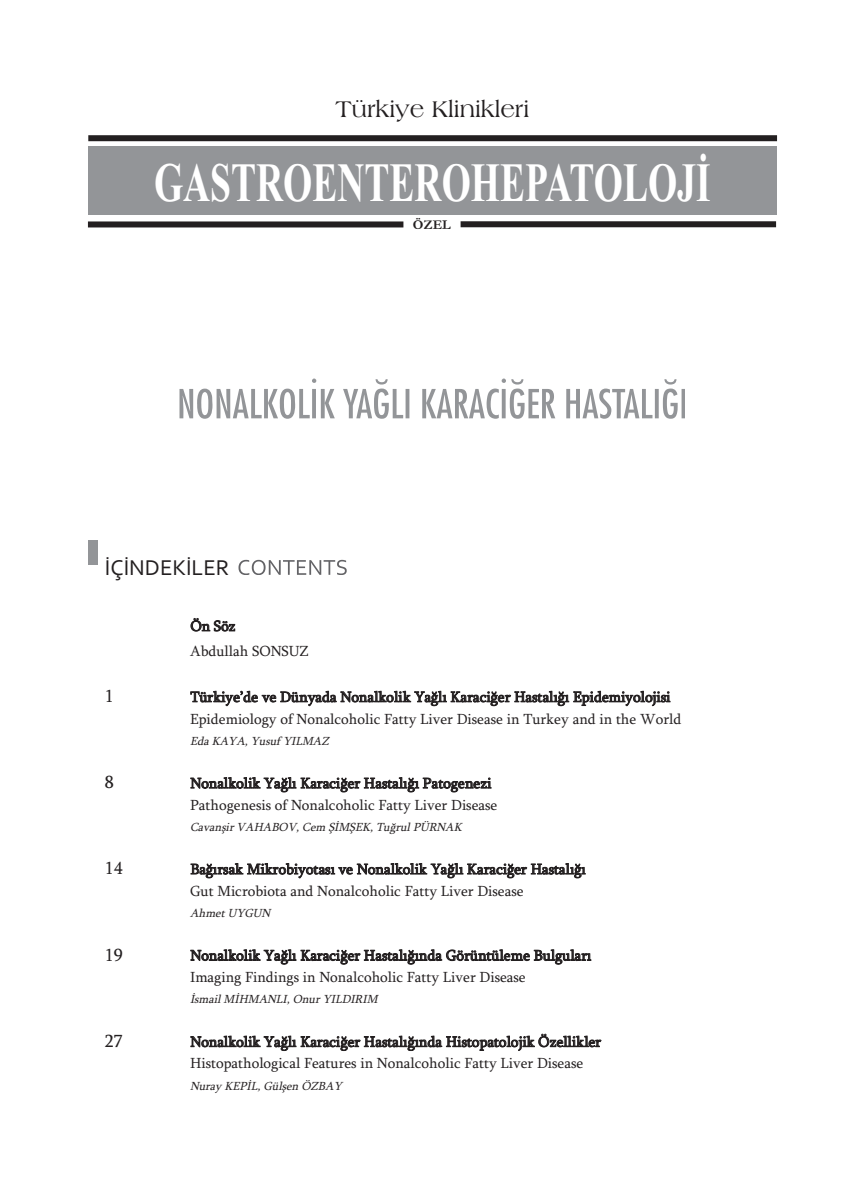
<style>
.page{position:relative;width:865px;height:1197px;background:#fff}
.page>*{position:absolute;margin:0;border:0;box-sizing:border-box;transform-origin:0 0}
.t1{font:700 55.35px "Times New Roman";color:#fff;scale:.68 1}
.t2{font:24px "Americana BT Roman";color:#231f20}
.t3{font:22.5px "Corbel";color:#231f20}
.t4{font:18px "Sylfaen";color:#231f20}
.t5{font:15px/21.6px "Sylfaen";color:#231f20}
.t6{font:700 13.5px "Garamond";color:#231f20}
.t7{font:italic 12px "Sylfaen";color:#231f20}
</style>
<div class="page">
<div style="left:88px;top:147px;width:688px;height:68px;background:#939598"></div>
<div style="left:88px;top:135px;width:689px;height:6px;background:#231f20"></div>
<div style="left:88px;top:221px;width:315px;height:6px;background:#231f20"></div>
<div style="left:460px;top:221px;width:316px;height:6px;background:#231f20"></div>
<svg style="left:238px;top:560px;width:109px;height:15px"></svg>
<div style="left:88px;top:540px;width:9px;height:25px;background:#939598"></div>
<svg style="left:179px;top:378px;width:273px;height:41px"></svg>
<h2 class="t2" style="left:335px;top:94px;width:195px">Türkiye Klinikleri</h2>
<h1 class="t1" style="left:154px;top:149px;width:820px">GASTROENTEROHEPATOLOJİ</h1>
<p class="t6" style="left:413px;top:216px;width:39px">ÖZEL</p>
<h3 class="t3" style="left:105px;top:554px;width:126px">İÇİNDEKİLER</h3>
<p class="t5" style="left:190px;top:613px;width:120px;line-height:24.8px">Ön Söz<br>Abdullah SONSUZ</p>
<p class="t4" style="left:105px;top:685px;width:10px">1</p>
<p class="t5" style="left:190px;top:685px;width:493px">Türkiye’de ve Dünyada Nonalkolik Yağlı Karaciğer Hastalığı Epidemiyolojisi<br>Epidemiology of Nonalcoholic Fatty Liver Disease in Turkey and in the World</p>
<p class="t7" style="left:190px;top:733px;width:144px">Eda KAYA, Yusuf YILMAZ</p>
<p class="t4" style="left:105px;top:771px;width:10px">8</p>
<p class="t5" style="left:190px;top:772px;width:309px">Nonalkolik Yağlı Karaciğer Hastalığı Patogenezi<br>Pathogenesis of Nonalcoholic Fatty Liver Disease</p>
<p class="t7" style="left:190px;top:819px;width:276px">Cavanşir VAHABOV, Cem ŞİMŞEK, Tuğrul PÜRNAK</p>
<p class="t4" style="left:105px;top:857px;width:19px">14</p>
<p class="t5" style="left:190px;top:858px;width:397px">Bağırsak Mikrobiyotası ve Nonalkolik Yağlı Karaciğer Hastalığı<br>Gut Microbiota and Nonalcoholic Fatty Liver Disease</p>
<p class="t7" style="left:190px;top:906px;width:85px">Ahmet UYGUN</p>
<p class="t4" style="left:105px;top:943px;width:19px">19</p>
<p class="t5" style="left:190px;top:944px;width:403px">Nonalkolik Yağlı Karaciğer Hastalığında Görüntüleme Bulguları<br>Imaging Findings in Nonalcoholic Fatty Liver Disease</p>
<p class="t7" style="left:190px;top:992px;width:192px">İsmail MİHMANLI, Onur YILDIRIM</p>
<p class="t4" style="left:105px;top:1029px;width:19px">27</p>
<p class="t5" style="left:190px;top:1030px;width:412px">Nonalkolik Yağlı Karaciğer Hastalığında Histopatolojik Özellikler<br>Histopathological Features in Nonalcoholic Fatty Liver Disease</p>
<p class="t7" style="left:190px;top:1078px;width:157px">Nuray KEPİL, Gülşen ÖZBAY</p>
</div>
